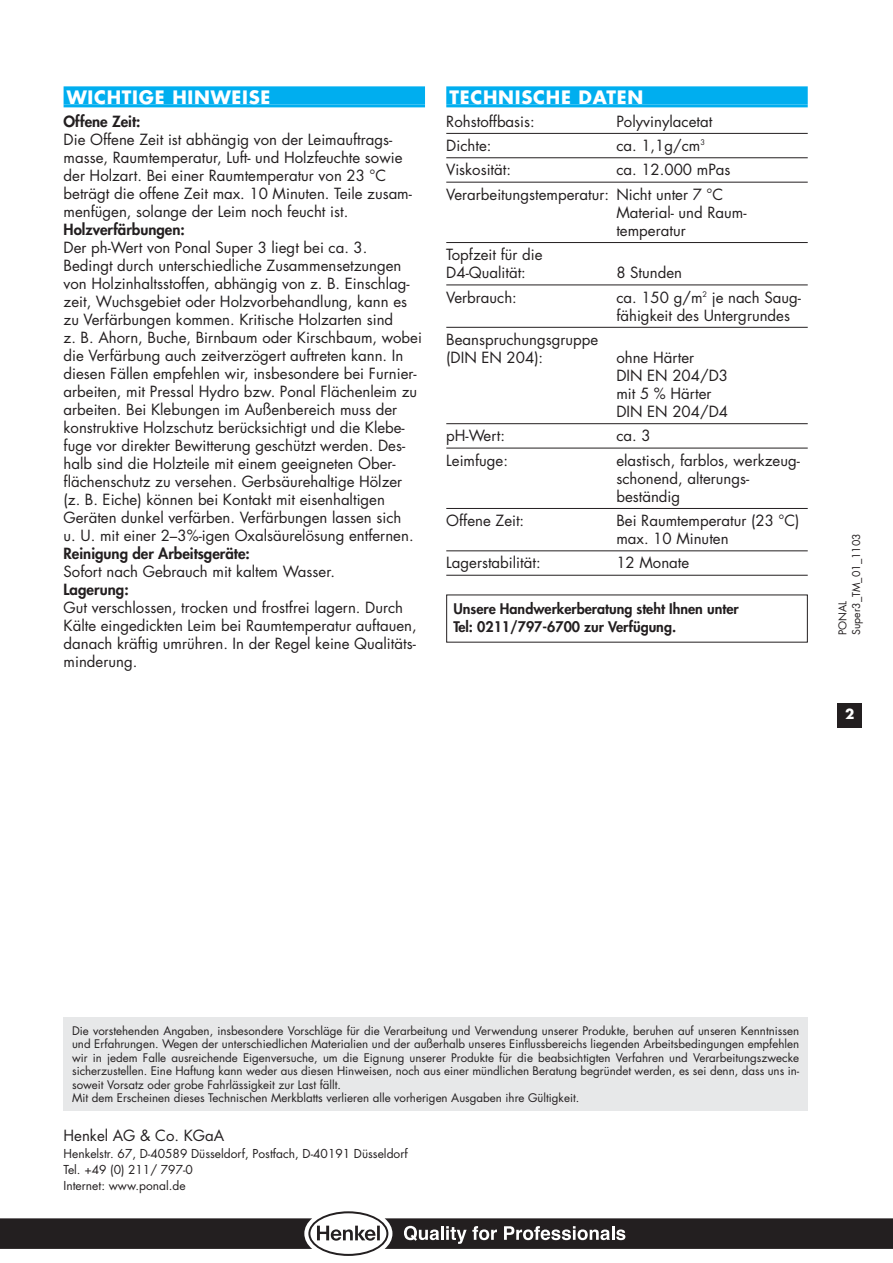
<style>
.page{position:relative;width:893px;height:1263px;background:#fff}
.page>*{position:absolute;margin:0;border:0;box-sizing:border-box;transform-origin:0 0}
.t1{font:700 18px "Futura";letter-spacing:.04em;color:#fff}
.t2{font:15px/18px "Futura";color:#231f20}
.t3{font:800 15px "Futura";color:#231f20}
.t4{font:800 14.25px/18px "Futura";color:#231f20}
.t5{font:700 13.5px "Futura";color:#fff}
.t6{font:12px/15.6px "Futura";color:#231f20}
.t7{font:11.55px/13.5px "Futura";color:#231f20}
.t8{font:10.5px/13.8px "Futura";color:#231f20}
</style>
<div class="page">
<div style="left:64px;top:86px;width:361px;height:18px;background:#00aeef"></div>
<hr style="left:64px;top:104px;width:361px;height:3px;background:#00aeef">
<div style="left:446px;top:86px;width:362px;height:18px;background:#00aeef"></div>
<hr style="left:446px;top:104px;width:362px;height:3px;background:#00aeef">
<hr style="left:446px;top:133px;width:362px;height:1px;background:#231f20">
<hr style="left:446px;top:157px;width:362px;height:1px;background:#231f20">
<hr style="left:446px;top:182px;width:362px;height:1px;background:#231f20">
<hr style="left:446px;top:242px;width:362px;height:1px;background:#231f20">
<hr style="left:446px;top:285px;width:362px;height:1px;background:#231f20">
<hr style="left:446px;top:327px;width:362px;height:1px;background:#231f20">
<hr style="left:446px;top:423px;width:362px;height:1px;background:#231f20">
<hr style="left:446px;top:448px;width:362px;height:1px;background:#231f20">
<hr style="left:446px;top:508px;width:362px;height:1px;background:#231f20">
<hr style="left:446px;top:550px;width:362px;height:1px;background:#231f20">
<hr style="left:446px;top:575px;width:362px;height:1px;background:#231f20">
<div style="left:837px;top:703px;width:25px;height:24px;background:#231f20"></div>
<div style="left:64px;top:1018px;width:744px;height:93px;background:#e7e8e9"></div>
<svg style="left:0;top:1211px;width:893px;height:45px"></svg>
<p class="t1" style="left:67px;top:89px;width:205px">WICHTIGE HINWEISE</p>
<p class="t3" style="left:64px;top:114px;width:78px">Offene Zeit:</p>
<p class="t2" style="left:64px;top:131px;width:350px">Die Offene Zeit ist abhängig von der Leimauftrags&shy;masse, Raumtemperatur, Luft- und Holzfeuchte sowie der Holzart. Bei einer Raumtemperatur von 23 °C beträgt die offene Zeit max. 10 Minuten. Teile zusam&shy;menfügen, solange der Leim noch feucht ist.</p>
<p class="t3" style="left:64px;top:222px;width:123px">Holzverfärbungen:</p>
<p class="t2" style="left:64px;top:239px;width:360px">Der ph-Wert von Ponal Super 3 liegt bei ca. 3.<br>Bedingt durch unterschiedliche Zusammensetzungen von Holzinhaltsstoffen, abhängig von z. B. Einschlag&shy;zeit, Wuchsgebiet oder Holzvorbehandlung, kann es zu Verfärbungen kommen. Kritische Holzarten sind<br>z. B. Ahorn, Buche, Birnbaum oder Kirschbaum, wobei die Verfärbung auch zeitverzögert auftreten kann. In diesen Fällen empfehlen wir, insbesondere bei Furnier&shy;arbeiten, mit Pressal Hydro bzw. Ponal Flächenleim zu arbeiten. Bei Klebungen im Außenbereich muss der konstruktive Holzschutz berücksichtigt und die Klebe&shy;fuge vor direkter Bewitterung geschützt werden. Des&shy;halb sind die Holzteile mit einem geeigneten Ober&shy;flächenschutz zu versehen. Gerbsäurehaltige Hölzer (z. B. Eiche) können bei Kontakt mit eisenhaltigen Geräten dunkel verfärben. Verfärbungen lassen sich<br>u. U. mit einer 2–3%-igen Oxalsäurelösung entfernen.</p>
<p class="t3" style="left:64px;top:546px;width:188px">Reinigung der Arbeitsgeräte:</p>
<p class="t2" style="left:64px;top:563px;width:273px">Sofort nach Gebrauch mit kaltem Wasser.</p>
<p class="t3" style="left:64px;top:582px;width:67px">Lagerung:</p>
<p class="t2" style="left:64px;top:599px;width:355px">Gut verschlossen, trocken und frostfrei lagern. Durch Kälte eingedickten Leim bei Raumtemperatur auftauen, danach kräftig umrühren. In der Regel keine Qualitäts&shy;minderung.</p>
<p class="t1" style="left:449px;top:89px;width:195px">TECHNISCHE DATEN</p>
<p class="t2" style="left:446px;top:113px;width:90px">Rohstoffbasis:</p>
<p class="t2" style="left:616px;top:113px;width:97px">Polyvinylacetat</p>
<p class="t2" style="left:446px;top:138px;width:47px">Dichte:</p>
<p class="t2" style="left:616px;top:138px;width:90px">ca. 1,1g/cm<sup>3</sup></p>
<p class="t2" style="left:446px;top:162px;width:66px">Viskosität:</p>
<p class="t2" style="left:446px;top:159px;width:286px;line-height:24.5px;text-indent:170px">ca. 12.000 mPas<br>Verarbeitungstemperatur: Nicht unter 7 °C</p>
<p class="t2" style="left:616px;top:205px;width:132px">Material- und Raum&shy;temperatur</p>
<p class="t2" style="left:446px;top:247px;width:98px">Topfzeit für die<br>D4-Qualität:</p>
<p class="t2" style="left:616px;top:265px;width:67px">8 Stunden</p>
<p class="t2" style="left:446px;top:289px;width:72px">Verbrauch:</p>
<p class="t2" style="left:616px;top:289px;width:186px">ca. 150 g/m<sup>2</sup> je nach Saug&shy;fähigkeit des Untergrundes</p>
<p class="t2" style="left:446px;top:332px;width:154px">Beanspruchungsgruppe (DIN EN 204):</p>
<p class="t2" style="left:616px;top:350px;width:113px">ohne Härter<br>DIN EN 204/D3 mit 5 % Härter<br>DIN EN 204/D4</p>
<p class="t2" style="left:446px;top:428px;width:60px">pH-Wert:</p>
<p class="t2" style="left:616px;top:428px;width:36px">ca. 3</p>
<p class="t2" style="left:446px;top:452px;width:63px">Leimfuge:</p>
<p class="t2" style="left:616px;top:452px;width:185px">elastisch, farblos, werkzeug&shy;schonend, alterungs&shy;beständig</p>
<p class="t2" style="left:446px;top:513px;width:79px">Offene Zeit:</p>
<p class="t2" style="left:616px;top:513px;width:185px">Bei Raumtemperatur (23 °C) max. 10 Minuten</p>
<p class="t2" style="left:446px;top:555px;width:96px">Lagerstabilität:</p>
<p class="t2" style="left:616px;top:555px;width:74px">12 Monate</p>
<p class="t4" style="left:453px;top:600px;width:287px">Unsere Handwerkerberatung steht Ihnen unter<br>Tel: 0211/797-6700 zur Verfügung.</p>
<p class="t8" style="left:836px;top:635px;width:103px;rotate:-90deg">PONAL<br>Super3_TM_01_1103</p>
<p class="t5" style="left:845px;top:708px;width:11px">2</p>
<p class="t7" style="left:72px;top:1025px;width:729px">Die vorstehenden Angaben, insbesondere Vorschläge für die Verarbeitung und Verwendung unserer Produkte, beruhen auf unseren Kenntnissen und Erfahrungen. Wegen der unterschiedlichen Materialien und der außerhalb unseres Einflussbereichs liegenden Arbeitsbedingungen empfehlen wir in jedem Falle ausreichende Eigenversuche, um die Eignung unserer Produkte für die beabsichtigten Verfahren und Verarbeitungszwecke sicherzustellen. Eine Haftung kann weder aus diesen Hinweisen, noch aus einer mündlichen Beratung begründet werden, es sei denn, dass uns in&shy;soweit Vorsatz oder grobe Fahrlässigkeit zur Last fällt.<br>Mit dem Erscheinen dieses Technischen Merkblatts verlieren alle vorherigen Ausgaben ihre Gültigkeit.</p>
<p class="t2" style="left:64px;top:1127px;width:162px">Henkel AG &amp; Co. KGaA</p>
<p class="t6" style="left:64px;top:1147px;width:346px">Henkelstr. 67, D-40589 Düsseldorf, Postfach, D-40191 Düsseldorf<br>Tel. +49 (0) 211/ 797-0<br>Internet: www.ponal.de</p>
</div>
